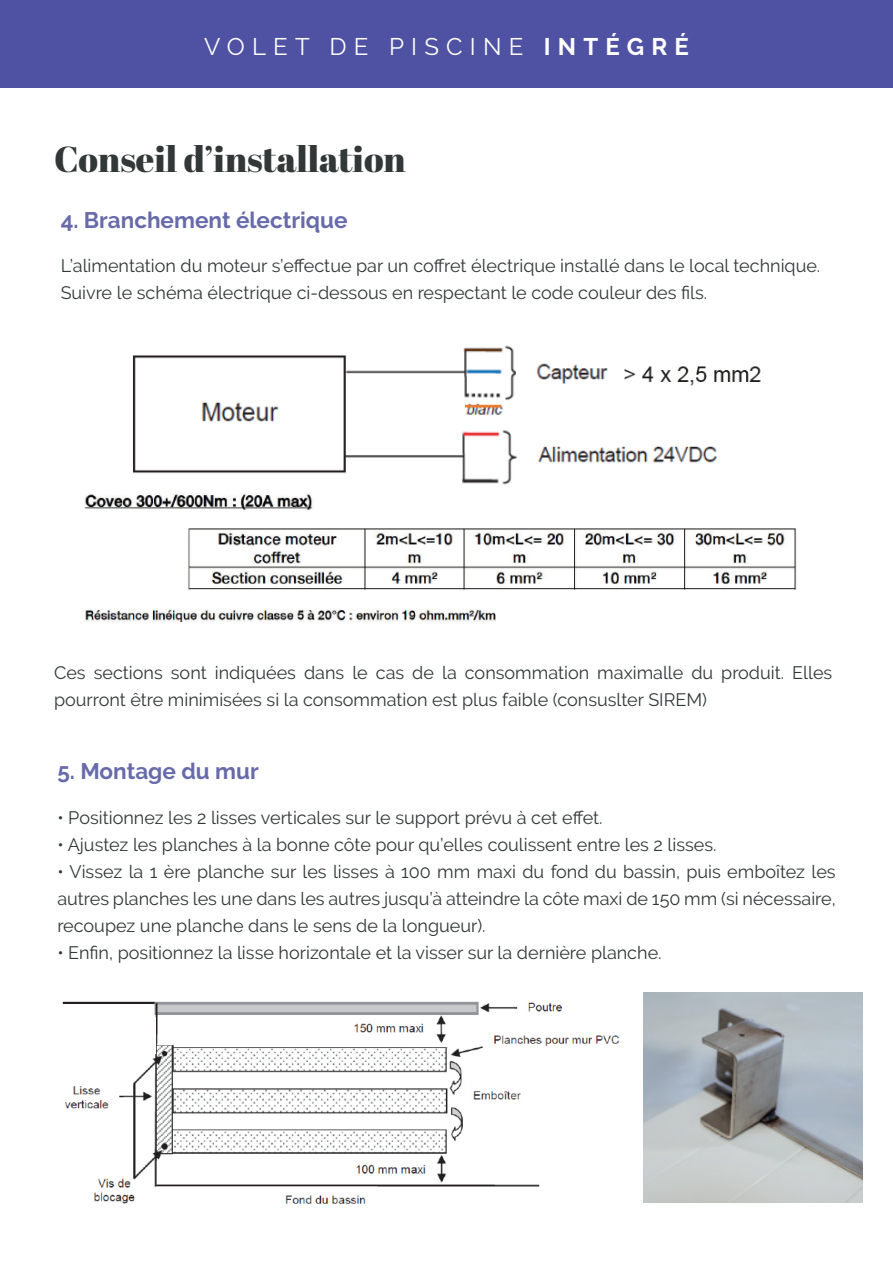
<style>
.page{position:relative;width:893px;height:1263px;background:#fff}
.page>*{position:absolute;margin:0;border:0;box-sizing:border-box;transform-origin:0 0}
.texte_technique{font:36px "Abril Fatface";color:#323738}
.t1{font:24px "Raleway";letter-spacing:.3em;color:#fff}
.t2{font:700 22.5px "Raleway";color:#686baa}
.t3{font:18px/27px "Raleway";color:#323738;text-align:justify}
.s1{font-weight:700}
</style>
<div class="page">
<div style="left:0;top:0;width:893px;height:88px;background:#4f52a2"></div>
<img style="left:62px;top:1001px;width:558px;height:203px">
<img style="left:643px;top:993px;width:219px;height:209px">
<img style="left:84px;top:345px;width:713px;height:276px">
<p class="t1" style="left:204px;top:33px;width:486px">VOLET DE PISCINE <span class="s1">INTÉGRÉ</span></p>
<p class="texte_technique" style="left:54px;top:134px;width:353px">Conseil d’installation</p>
<p class="t2" style="left:61px;top:207px;width:288px">4. Branchement électrique</p>
<p class="t3" style="left:61px;top:252px;width:761px">L’alimentation du moteur s’effectue par un coffret électrique installé dans le local technique.</p>
<p class="t3" style="left:61px;top:279px;width:648px">Suivre le schéma électrique ci-dessous en respectant le code couleur des fils.</p>
<p class="t3" style="left:54px;top:659px;width:780px">Ces sections sont indiquées dans le cas de la consommation maximalle du produit. Elles pourront être minimisées si la consommation est plus faible (consuslter SIREM)</p>
<p class="t2" style="left:57px;top:758px;width:203px">5. Montage du mur</p>
<p class="t3" style="left:57px;top:804px;width:547px">• Positionnez les 2 lisses verticales sur le support prévu à cet effet.</p>
<p class="t3" style="left:57px;top:831px;width:661px">• Ajustez les planches à la bonne côte pour qu’elles coulissent entre les 2 lisses.</p>
<p class="t3" style="left:57px;top:858px;width:780px">• Vissez la 1 ère planche sur les lisses à 100 mm maxi du fond du bassin, puis emboîtez les autres planches les une dans les autres jusqu’à atteindre la côte maxi de 150 mm (si nécessaire, recoupez une planche dans le sens de la longueur).</p>
<p class="t3" style="left:57px;top:939px;width:606px">• Enfin, positionnez la lisse horizontale et la visser sur la dernière planche.</p>
</div>
